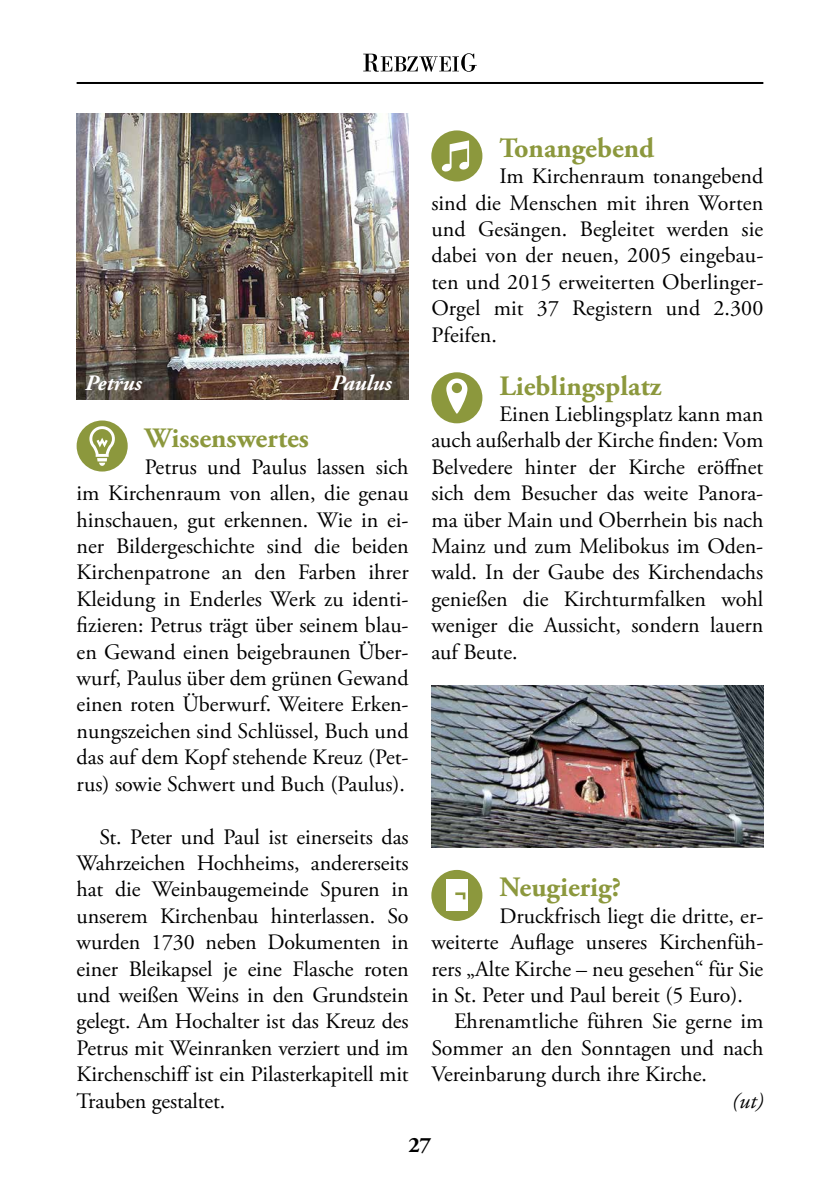
<style>
.page{position:relative;width:840px;height:1191px;background:#fff}
.page>*{position:absolute;margin:0;border:0;box-sizing:border-box;transform-origin:0 0}
.t1{font:700 28px "Adobe Garamond Pro";color:#8c983d}
.t2{font:22px/26.4px "Adobe Garamond Pro";color:#000;text-align:justify}
.t3{font:italic 700 22px "Adobe Garamond Pro";color:#fff}
.t4{font:italic 22px "Adobe Garamond Pro";color:#000}
.t5{font:700 22px "Adobe Garamond Pro";color:#000}
</style>
<div class="page">
<hr style="left:77px;top:82px;width:686px;height:2px;background:#000">
<svg style="left:363px;top:53px;width:113px;height:19px"></svg>
<div style="left:77px;top:420px;width:51px;height:51px;background:#8c983d;border-radius:50%"></div>
<svg style="left:89px;top:426px;width:26px;height:40px"></svg>
<div style="left:431px;top:130px;width:51px;height:51px;background:#8c983d;border-radius:50%"></div>
<svg style="left:441px;top:140px;width:28px;height:32px"></svg>
<div style="left:431px;top:870px;width:51px;height:51px;background:#8c983d;border-radius:50%"></div>
<div style="left:446px;top:879px;width:21px;height:32px;background:#fff"></div>
<svg style="left:455px;top:892px;width:11px;height:8px"></svg>
<div style="left:431px;top:372px;width:51px;height:51px;background:#8c983d;border-radius:50%"></div>
<svg style="left:446px;top:378px;width:21px;height:36px"></svg>
<div style="left:451px;top:383px;width:10px;height:10px;background:#8c983d;border-radius:50%"></div>
<img style="left:431px;top:685px;width:332px;height:162px">
<img style="left:77px;top:113px;width:331px;height:286px">
<p class="t3" style="left:85px;top:370px;width:58px">Petrus</p>
<p class="t3" style="left:331px;top:370px;width:62px">Paulus</p>
<p class="t1" style="left:145px;top:422px;width:165px">Wissenswertes</p>
<p class="t2" style="left:77px;top:454px;width:333px;text-indent:68px">Petrus und Paulus lassen sich im Kirchenraum von allen, die genau hinschauen, gut erkennen. Wie in ei&shy;ner Bildergeschichte sind die beiden Kirchenpatrone an den Farben ihrer Kleidung in Enderles Werk zu identi&shy;fizieren: Petrus trägt über seinem blau&shy;en Gewand einen beigebraunen Über&shy;wurf, Paulus über dem grünen Gewand einen roten Überwurf. Weitere Erken&shy;nungszeichen sind Schlüssel, Buch und das auf dem Kopf stehende Kreuz (Pet&shy;rus) sowie Schwert und Buch (Paulus).</p>
<p class="t2" style="left:77px;top:824px;width:333px;text-indent:23px">St. Peter und Paul ist einerseits das Wahrzeichen Hochheims, andererseits hat die Weinbaugemeinde Spuren in unserem Kirchenbau hinterlassen. So wurden 1730 neben Dokumenten in einer Bleikapsel je eine Flasche roten und weißen Weins in den Grundstein gelegt. Am Hochalter ist das Kreuz des Petrus mit Weinranken verziert und im Kirchenschiff ist ein Pilasterkapitell mit Trauben gestaltet.</p>
<p class="t1" style="left:499px;top:132px;width:156px">Tonangebend</p>
<p class="t2" style="left:431px;top:164px;width:333px;text-indent:68px">Im Kirchenraum tonangebend sind die Menschen mit ihren Worten und Gesängen. Begleitet werden sie dabei von der neuen, 2005 eingebau&shy;ten und 2015 erweiterten Oberlinger-Orgel mit 37 Registern und 2.300<br>Pfeifen.</p>
<p class="t1" style="left:499px;top:369px;width:163px">Lieblingsplatz</p>
<p class="t2" style="left:431px;top:401px;width:333px;text-indent:68px">Einen Lieblingsplatz kann man auch außerhalb der Kirche finden: Vom Belvedere hinter der Kirche eröffnet sich dem Besucher das weite Panora&shy;ma über Main und Oberrhein bis nach Mainz und zum Melibokus im Oden&shy;wald. In der Gaube des Kirchendachs genießen die Kirchturmfalken wohl weniger die Aussicht, sondern lauern auf Beute.</p>
<p class="t1" style="left:499px;top:871px;width:123px">Neugierig?</p>
<p class="t2" style="left:499px;top:903px;width:265px">Druckfrisch liegt die dritte, er-</p>
<p class="t2" style="left:431px;top:929px;width:333px">weiterte Auflage unseres Kirchenfüh-</p>
<p class="t2" style="left:431px;top:956px;width:333px">rers „Alte Kirche – neu gesehen“ für Sie</p>
<p class="t2" style="left:431px;top:982px;width:313px">in St. Peter und Paul bereit (5 Euro).</p>
<p class="t2" style="left:454px;top:1009px;width:310px">Ehrenamtliche führen Sie gerne im</p>
<p class="t2" style="left:431px;top:1035px;width:333px">Sommer an den Sonntagen und nach</p>
<p class="t2" style="left:431px;top:1061px;width:277px">Vereinbarung durch ihre Kirche.</p>
<p class="t4" style="left:731px;top:1087px;width:33px">(ut)</p>
<p class="t5" style="left:408px;top:1132px;width:24px">27</p>
</div>
